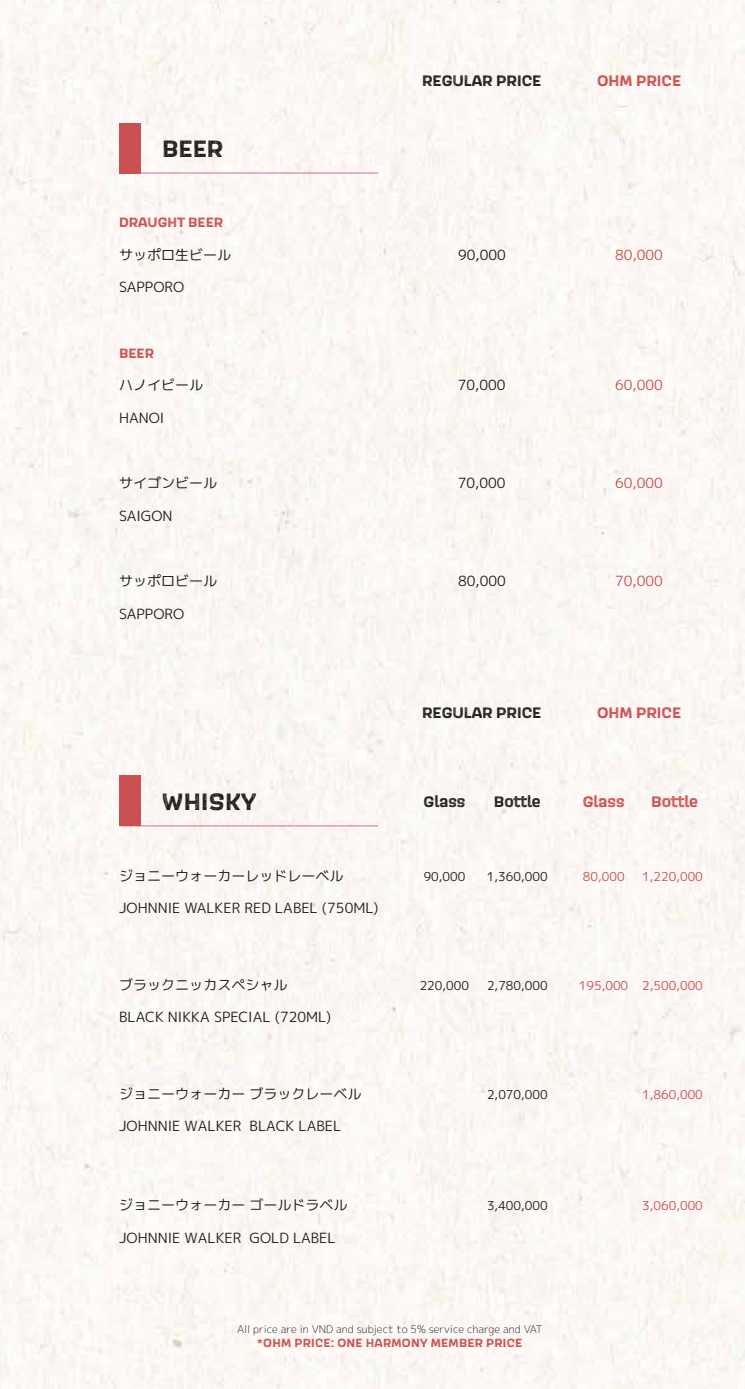
<style>
.page{position:relative;width:745px;height:1389px;background:#fff}
.page>*{position:absolute;margin:0;border:0;box-sizing:border-box;transform-origin:0 0}
.t1{font:700 24.5px "Scarlet Wood";letter-spacing:.02em;color:#231f20}
.t2{font:700 15.75px "Scarlet Wood";color:#231f20}
.t3{font:700 15.75px "Scarlet Wood";color:#ca5151}
.t4{font:14px "Mplus 1 p";color:#231f20}
.t5{font:14px "Mplus 1 p";color:#ca5151}
.t6{font:700 14px "Scarlet Wood";color:#ca5151}
.t7{font:12.25px "Mplus 1 p";color:#231f20}
.t8{font:12.25px "Mplus 1 p";color:#ca5151}
.t9{font:700 12.25px "Scarlet Wood";letter-spacing:.02em;color:#ca5151}
.t10{font:300 10.5px "Mplus 1 p";color:#231f20}
</style>
<div class="page">
<div style="left:0;top:0;width:744px;height:1389px;background:#fcf7f4"></div>
<div style="left:119px;top:123px;width:21px;height:50px;background:#ca5151"></div>
<hr style="left:119px;top:173px;width:259px;height:1px;background:#ca5151">
<hr style="left:119px;top:825px;width:259px;height:1px;background:#ca5151">
<div style="left:119px;top:776px;width:21px;height:50px;background:#ca5151"></div>
<h1 class="t1" style="left:162px;top:132px;width:63px">BEER</h1>
<p class="t2" style="left:422px;top:70px;width:121px">REGULAR PRICE</p>
<p class="t3" style="left:596px;top:70px;width:85px">OHM PRICE</p>
<p class="t6" style="left:119px;top:213px;width:105px">DRAUGHT BEER</p>
<p class="t4" style="left:119px;top:245px;width:113px">サッポロ生ビール</p>
<p class="t5" style="left:615px;top:245px;width:49px">80,000</p>
<p class="t4" style="left:457px;top:245px;width:49px">90,000</p>
<p class="t4" style="left:119px;top:277px;width:66px">SAPPORO</p>
<p class="t6" style="left:119px;top:343px;width:36px">BEER</p>
<p class="t4" style="left:119px;top:375px;width:85px">ハノイビール</p>
<p class="t5" style="left:614px;top:375px;width:49px">60,000</p>
<p class="t4" style="left:119px;top:408px;width:47px">HANOI</p>
<p class="t4" style="left:457px;top:375px;width:49px">70,000</p>
<p class="t4" style="left:119px;top:473px;width:99px">サイゴンビール</p>
<p class="t5" style="left:614px;top:473px;width:49px">60,000</p>
<p class="t4" style="left:119px;top:506px;width:55px">SAIGON</p>
<p class="t4" style="left:457px;top:473px;width:49px">70,000</p>
<p class="t4" style="left:119px;top:571px;width:99px">サッポロビール</p>
<p class="t5" style="left:614px;top:571px;width:49px">70,000</p>
<p class="t4" style="left:119px;top:604px;width:66px">SAPPORO</p>
<p class="t4" style="left:458px;top:571px;width:49px">80,000</p>
<p class="t2" style="left:422px;top:702px;width:121px">REGULAR PRICE</p>
<p class="t3" style="left:596px;top:702px;width:85px">OHM PRICE</p>
<h1 class="t1" style="left:162px;top:785px;width:95px">WHISKY</h1>
<p class="t2" style="left:423px;top:790px;width:43px">Glass</p>
<p class="t2" style="left:493px;top:790px;width:48px">Bottle</p>
<p class="t3" style="left:582px;top:790px;width:43px">Glass</p>
<p class="t3" style="left:650px;top:790px;width:48px">Bottle</p>
<p class="t4" style="left:119px;top:865px;width:225px">ジョニーウォーカーレッドレーベル</p>
<p class="t7" style="left:423px;top:867px;width:43px">90,000</p>
<p class="t7" style="left:486px;top:867px;width:62px">1,360,000</p>
<p class="t8" style="left:582px;top:867px;width:43px">80,000</p>
<p class="t8" style="left:641px;top:867px;width:62px">1,220,000</p>
<p class="t4" style="left:119px;top:898px;width:260px">JOHNNIE WALKER RED LABEL (750ML)</p>
<p class="t4" style="left:119px;top:975px;width:169px">ブラックニッカスペシャル</p>
<p class="t7" style="left:419px;top:976px;width:51px">220,000</p>
<p class="t7" style="left:486px;top:976px;width:62px">2,780,000</p>
<p class="t4" style="left:119px;top:1007px;width:213px">BLACK NIKKA SPECIAL (720ML)</p>
<p class="t8" style="left:578px;top:976px;width:125px">195,000 2,500,000</p>
<p class="t4" style="left:119px;top:1084px;width:244px">ジョニーウォーカー ブラックレーベル</p>
<p class="t7" style="left:486px;top:1085px;width:62px">2,070,000</p>
<p class="t8" style="left:641px;top:1085px;width:62px">1,860,000</p>
<p class="t4" style="left:119px;top:1116px;width:223px">JOHNNIE WALKER BLACK LABEL</p>
<p class="t4" style="left:119px;top:1195px;width:230px">ジョニーウォーカー ゴールドラベル</p>
<p class="t7" style="left:486px;top:1197px;width:62px">3,400,000</p>
<p class="t8" style="left:641px;top:1197px;width:62px">3,060,000</p>
<p class="t4" style="left:119px;top:1227px;width:218px">JOHNNIE WALKER GOLD LABEL</p>
<p class="t10" style="left:237px;top:1322px;width:307px">All price are in VND and subject to 5% service charge and VAT</p>
<p class="t9" style="left:257px;top:1335px;width:266px">*OHM PRICE: ONE HARMONY MEMBER PRICE</p>
</div>
